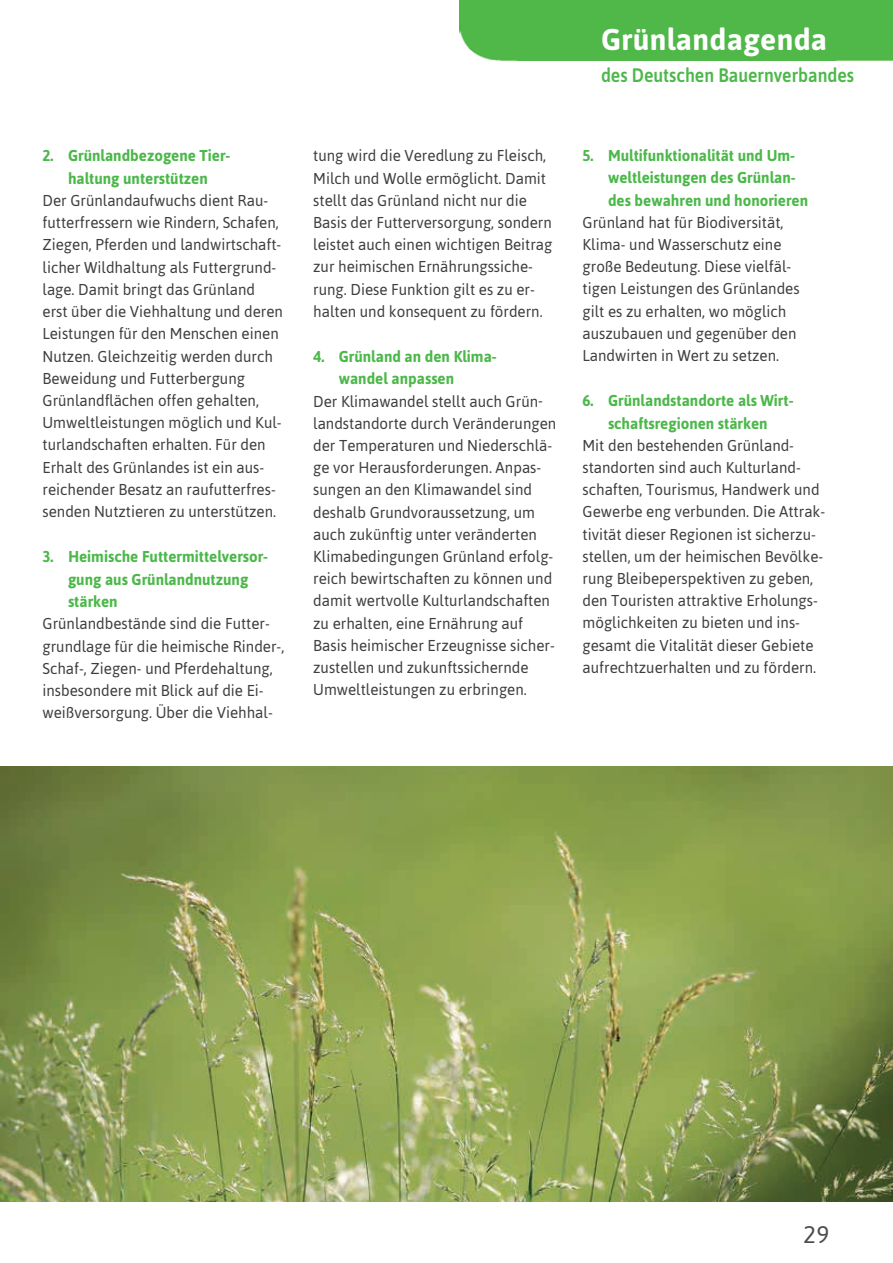
<style>
.page{position:relative;width:893px;height:1263px;background:#fff}
.page>*{position:absolute;margin:0;border:0;box-sizing:border-box;transform-origin:0 0}
.t1{font:700 30px "Asap";letter-spacing:.01em;color:#fff}
.t2{font:24px "Asap";color:#4b4c4d}
.t3{font:500 19.5px "Asap";color:#4cb84a;scale:.9 1}
.t4{font:15.75px/22.2px "Asap";color:#3e3e3f;scale:.96 1}
.t5{font:700 15.75px/22.5px "Asap";color:#4cb84a;scale:.96 1}
</style>
<div class="page">
<div style="left:459px;top:0;width:434px;height:61px;background:#4fb848"></div>
<img style="left:1px;top:767px;width:892px;height:434px">
<img style="left:0;top:767px;width:1px;height:434px">
<p class="t5" style="left:43px;top:144px;width:197px;text-align:center">2. Grünlandbezogene Tier&shy;haltung unterstützen</p>
<p class="t4" style="left:43px;top:189px;width:252px">Der Grünlandaufwuchs dient Rau&shy;futterfressern wie Rindern, Schafen, Ziegen, Pferden und landwirtschaft&shy;licher Wildhaltung als Futtergrund&shy;lage. Damit bringt das Grünland erst über die Viehhaltung und deren Leistungen für den Menschen einen Nutzen. Gleichzeitig werden durch Beweidung und Futterbergung Grünlandflächen offen gehalten, Umweltleistungen möglich und Kul&shy;turlandschaften erhalten. Für den Erhalt des Grünlandes ist ein aus&shy;reichender Besatz an raufutterfres&shy;senden Nutztieren zu unterstützen.</p>
<p class="t5" style="left:68px;top:545px;width:210px;text-indent:-26px">3. Heimische Futtermittelversor&shy;gung aus Grünlandnutzung stärken</p>
<p class="t4" style="left:43px;top:612px;width:253px">Grünlandbestände sind die Futter&shy;grundlage für die heimische Rinder-, Schaf-, Ziegen- und Pferdehaltung, insbesondere mit Blick auf die Ei&shy;weißversorgung. Über die Viehhal-</p>
<p class="t4" style="left:313px;top:144px;width:251px">tung wird die Veredlung zu Fleisch, Milch und Wolle ermöglicht. Damit stellt das Grünland nicht nur die Basis der Futterversorgung, sondern leistet auch einen wichtigen Beitrag zur heimischen Ernährungssiche&shy;rung. Diese Funktion gilt es zu er&shy;halten und konsequent zu fördern.</p>
<p class="t5" style="left:339px;top:344px;width:166px;text-indent:-26px">4. Grünland an den Klima&shy;wandel anpassen</p>
<p class="t4" style="left:313px;top:389px;width:255px">Der Klimawandel stellt auch Grün&shy;landstandorte durch Veränderungen der Temperaturen und Niederschlä&shy;ge vor Herausforderungen. Anpas&shy;sungen an den Klimawandel sind deshalb Grundvoraussetzung, um auch zukünftig unter veränderten Klimabedingungen Grünland erfolg&shy;reich bewirtschaften zu können und damit wertvolle Kulturlandschaften zu erhalten, eine Ernährung auf Basis heimischer Erzeugnisse sicher&shy;zustellen und zukunftssichernde Umweltleistungen zu erbringen.</p>
<h1 class="t1" style="left:601px;top:19px;width:228px">Grünlandagenda</h1>
<p class="t3" style="left:601px;top:62px;width:283px">des Deutschen Bauernverbandes</p>
<p class="t5" style="left:608px;top:143px;width:210px;text-indent:-26px">5. Multifunktionalität und Um&shy;weltleistungen des Grünlan&shy;des bewahren und honorieren</p>
<p class="t4" style="left:583px;top:211px;width:228px">Grünland hat für Biodiversität,<br>Klima- und Wasserschutz eine große Bedeutung. Diese vielfäl&shy;tigen Leistungen des Grünlandes gilt es zu erhalten, wo möglich auszubauen und gegenüber den<br>Landwirten in Wert zu setzen.</p>
<p class="t5" style="left:583px;top:389px;width:221px;text-align:center">6. Grünlandstandorte als Wirt&shy;schaftsregionen stärken</p>
<p class="t4" style="left:583px;top:434px;width:254px">Mit den bestehenden Grünland&shy;standorten sind auch Kulturland&shy;schaften, Tourismus, Handwerk und Gewerbe eng verbunden. Die Attrak&shy;tivität dieser Regionen ist sicherzu&shy;stellen, um der heimischen Bevölke&shy;rung Bleibeperspektiven zu geben, den Touristen attraktive Erholungs&shy;möglichkeiten zu bieten und ins&shy;gesamt die Vitalität dieser Gebiete aufrechtzuerhalten und zu fördern.</p>
<h2 class="t2" style="left:803px;top:1218px;width:28px">29</h2>
</div>
